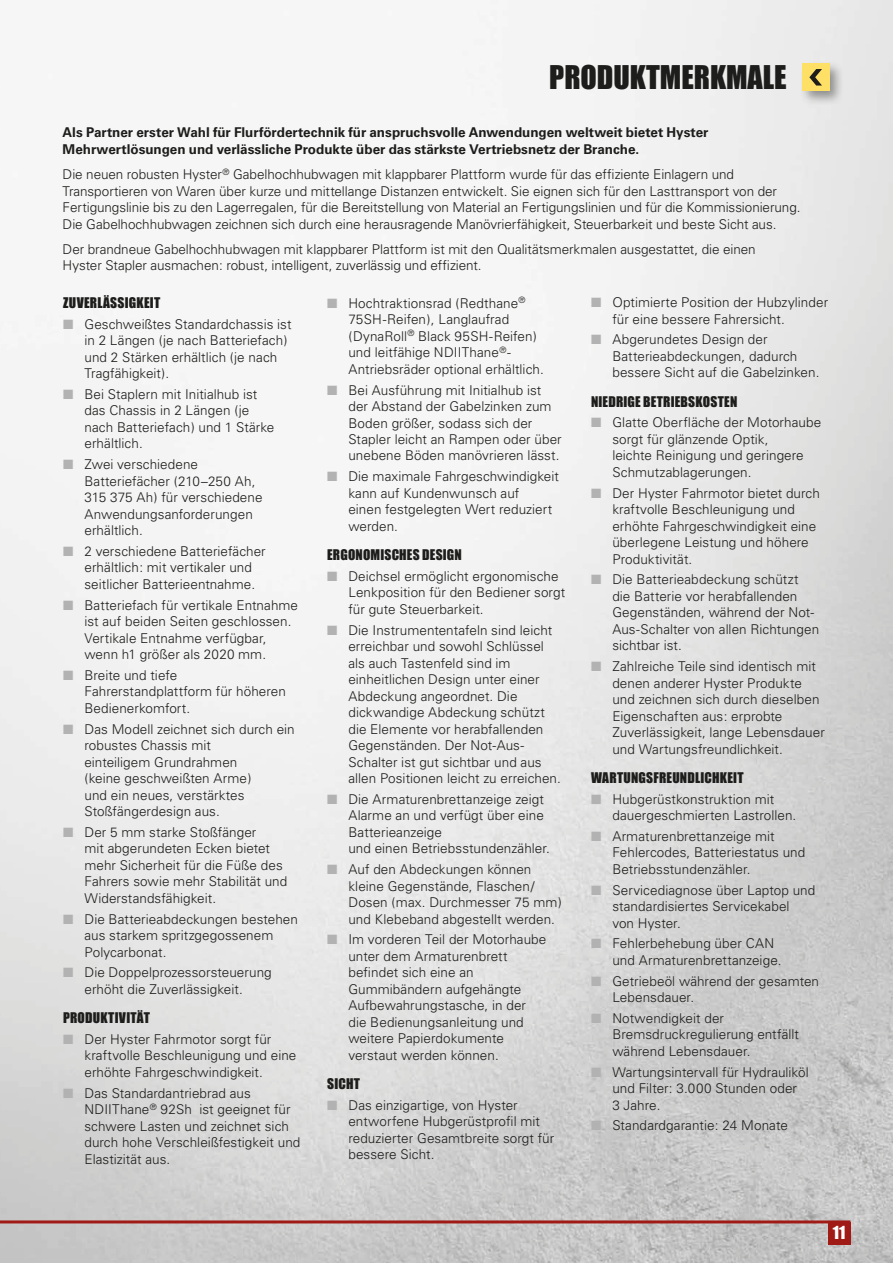
<style>
.page{position:relative;width:893px;height:1263px;background:#fff}
.page>*{position:absolute;margin:0;border:0;box-sizing:border-box;transform-origin:0 0}
.t1{font:30px "Impact";color:#1d1d1b}
.t2{font:16.5px "Impact";color:#fff}
.t3{font:300 13.5px/16.5px "Univers";letter-spacing:.005em;color:#1d1d1b}
.t4{font:700 13.5px/16.5px "Univers";letter-spacing:-.005em;color:#1d1d1b}
.t5{font:13.5px "Impact";letter-spacing:.015em;color:#1d1d1b}
.s1{color:#b2b2b2}
</style>
<div class="page">
<img style="left:0;top:0;width:893px;height:1263px">
<hr style="left:0;top:1222px;width:1px;height:41px;background:#525251">
<hr style="left:0;top:1220px;width:850px;height:3px;background:#a01a16">
<div style="left:828px;top:1222px;width:22px;height:23px;background:#a01a16"></div>
<div style="left:799px;top:61px;width:46px;height:45px;background:#1d1d1b;opacity:.45"></div>
<div style="left:802px;top:64px;width:27px;height:27px;background:#ffe067"></div>
<svg style="left:809px;top:69px;width:13px;height:17px"></svg>
<h1 class="t1" style="left:549px;top:54px;width:239px">PRODUKTMERKMALE</h1>
<p class="t4" style="left:63px;top:125px;width:647px">Als Partner erster Wahl für Flurfördertechnik für anspruchsvolle Anwendungen weltweit bietet Hyster<br>Mehrwertlösungen und verlässliche Produkte über das stärkste Vertriebsnetz der Branche.</p>
<p class="t3" style="left:63px;top:166px;width:739px">Die neuen robusten Hyster<sup>®</sup> Gabelhochhubwagen mit klappbarer Plattform wurde für das effiziente Einlagern und Transportieren von Waren über kurze und mittellange Distanzen entwickelt. Sie eignen sich für den Lasttransport von der Fertigungslinie bis zu den Lagerregalen, für die Bereitstellung von Material an Fertigungslinien und für die Kommissionierung.<br>Die Gabelhochhubwagen zeichnen sich durch eine herausragende Manövrierfähigkeit, Steuerbarkeit und beste Sicht aus.</p>
<p class="t3" style="left:63px;top:241px;width:694px">Der brandneue Gabelhochhubwagen mit klappbarer Plattform ist mit den Qualitätsmerkmalen ausgestattet, die einen<br>Hyster Stapler ausmachen: robust, intelligent, zuverlässig und effizient.</p>
<p class="t5" style="left:63px;top:292px;width:99px">ZUVERLÄSSIGKEIT</p>
<p class="t3" style="left:84px;top:316px;width:209px;text-indent:-21px"><span class="s1">■</span> Geschweißtes Standardchassis ist in 2 Längen (je nach Batteriefach) und 2 Stärken erhältlich (je nach<br>Tragfähigkeit).</p>
<p class="t3" style="left:84px;top:386px;width:191px;text-indent:-21px"><span class="s1">■</span> Bei Staplern mit Initialhub ist das Chassis in 2 Längen (je nach Batteriefach) und 1 Stärke erhältlich.</p>
<p class="t3" style="left:84px;top:456px;width:180px;text-indent:-21px"><span class="s1">■</span> Zwei verschiedene<br>Batteriefächer (210–250 Ah,<br>315 375 Ah) für verschiedene<br>Anwendungsanforderungen erhältlich.</p>
<p class="t3" style="left:84px;top:543px;width:183px;text-indent:-21px"><span class="s1">■</span> 2 verschiedene Batteriefächer erhältlich: mit vertikaler und seitlicher Batterieentnahme.</p>
<p class="t3" style="left:84px;top:596px;width:215px;text-indent:-21px"><span class="s1">■</span> Batteriefach für vertikale Entnahme ist auf beiden Seiten geschlossen.<br>Vertikale Entnahme verfügbar, wenn h1 größer als 2020 mm.</p>
<p class="t3" style="left:84px;top:667px;width:203px;text-indent:-21px"><span class="s1">■</span> Breite und tiefe<br>Fahrerstandplattform für höheren<br>Bedienerkomfort.</p>
<p class="t3" style="left:84px;top:720px;width:212px;text-indent:-21px"><span class="s1">■</span> Das Modell zeichnet sich durch ein robustes Chassis mit<br>einteiligem Grundrahmen<br>(keine geschweißten Arme)<br>und ein neues, verstärktes<br>Stoßfängerdesign aus.</p>
<p class="t3" style="left:84px;top:824px;width:204px;text-indent:-21px"><span class="s1">■</span> Der 5 mm starke Stoßfänger<br>mit abgerundeten Ecken bietet mehr Sicherheit für die Füße des<br>Fahrers sowie mehr Stabilität und<br>Widerstandsfähigkeit.</p>
<p class="t3" style="left:84px;top:910px;width:215px;text-indent:-21px"><span class="s1">■</span> Die Batterieabdeckungen bestehen aus starkem spritzgegossenem<br>Polycarbonat.</p>
<p class="t3" style="left:63px;top:964px;width:210px;text-align:center"><span class="s1">■</span> Die Doppelprozessorsteuerung erhöht die Zuverlässigkeit.</p>
<p class="t5" style="left:63px;top:1007px;width:88px">PRODUKTIVITÄT</p>
<p class="t3" style="left:84px;top:1031px;width:213px;text-indent:-21px"><span class="s1">■</span> Der Hyster Fahrmotor sorgt für kraftvolle Beschleunigung und eine erhöhte Fahrgeschwindigkeit.</p>
<p class="t3" style="left:84px;top:1084px;width:217px;text-indent:-21px"><span class="s1">■</span> Das Standardantriebrad aus<br>NDIIThane<sup>®</sup> 92Sh ist geeignet für schwere Lasten und zeichnet sich durch hohe Verschleißfestigkeit und<br>Elastizität aus.</p>
<p class="t3" style="left:348px;top:295px;width:197px;text-indent:-21px"><span class="s1">■</span> Hochtraktionsrad (Redthane<sup>®<br></sup>75SH-Reifen), Langlaufrad (DynaRoll<sup>®</sup> Black 95SH-Reifen) und leitfähige NDIIThane<sup>®</sup>-<br>Antriebsräder optional erhältlich.</p>
<p class="t3" style="left:348px;top:381px;width:215px;text-indent:-21px"><span class="s1">■</span> Bei Ausführung mit Initialhub ist der Abstand der Gabelzinken zum Boden größer, sodass sich der Stapler leicht an Rampen oder über unebene Böden manövrieren lässt.</p>
<p class="t3" style="left:348px;top:468px;width:212px;text-indent:-21px"><span class="s1">■</span> Die maximale Fahrgeschwindigkeit kann auf Kundenwunsch auf<br>einen festgelegten Wert reduziert werden.</p>
<p class="t5" style="left:327px;top:544px;width:136px">ERGONOMISCHES DESIGN</p>
<p class="t3" style="left:348px;top:568px;width:218px;text-indent:-21px"><span class="s1">■</span> Deichsel ermöglicht ergonomische<br>Lenkposition für den Bediener sorgt für gute Steuerbarkeit.</p>
<p class="t3" style="left:348px;top:621px;width:214px;text-indent:-21px"><span class="s1">■</span> Die Instrumententafeln sind leicht erreichbar und sowohl Schlüssel als auch Tastenfeld sind im einheitlichen Design unter einer<br>Abdeckung angeordnet. Die dickwandige Abdeckung schützt die Elemente vor herabfallenden<br>Gegenständen. Der Not-Aus-<br>Schalter ist gut sichtbar und aus allen Positionen leicht zu erreichen.</p>
<p class="t3" style="left:348px;top:791px;width:203px;text-indent:-21px"><span class="s1">■</span> Die Armaturenbrettanzeige zeigt<br>Alarme an und verfügt über eine<br>Batterieanzeige<br>und einen Betriebsstundenzähler.</p>
<p class="t3" style="left:348px;top:861px;width:215px;text-indent:-21px"><span class="s1">■</span> Auf den Abdeckungen können kleine Gegenstände, Flaschen/<br>Dosen (max. Durchmesser 75 mm) und Klebeband abgestellt werden.</p>
<p class="t3" style="left:348px;top:931px;width:200px;text-indent:-21px"><span class="s1">■</span> Im vorderen Teil der Motorhaube unter dem Armaturenbrett befindet sich eine an<br>Gummibändern aufgehängte<br>Aufbewahrungstasche, in der die Bedienungsanleitung und weitere Papierdokumente verstaut werden können.</p>
<p class="t5" style="left:327px;top:1073px;width:34px">SICHT</p>
<p class="t3" style="left:348px;top:1097px;width:207px;text-indent:-21px"><span class="s1">■</span> Das einzigartige, von Hyster entworfene Hubgerüstprofil mit reduzierter Gesamtbreite sorgt für bessere Sicht.</p>
<p class="t3" style="left:612px;top:294px;width:217px;text-indent:-21px"><span class="s1">■</span> Optimierte Position der Hubzylinder für eine bessere Fahrersicht.</p>
<p class="t3" style="left:612px;top:331px;width:209px;text-indent:-21px"><span class="s1">■</span> Abgerundetes Design der<br>Batterieabdeckungen, dadurch bessere Sicht auf die Gabelzinken.</p>
<p class="t5" style="left:591px;top:391px;width:148px">NIEDRIGE BETRIEBSKOSTEN</p>
<p class="t3" style="left:612px;top:414px;width:210px;text-indent:-21px"><span class="s1">■</span> Glatte Oberfläche der Motorhaube sorgt für glänzende Optik,<br>leichte Reinigung und geringere<br>Schmutzablagerungen.</p>
<p class="t3" style="left:612px;top:485px;width:209px;text-indent:-21px"><span class="s1">■</span> Der Hyster Fahrmotor bietet durch kraftvolle Beschleunigung und erhöhte Fahrgeschwindigkeit eine überlegene Leistung und höhere<br>Produktivität.</p>
<p class="t3" style="left:612px;top:571px;width:208px;text-indent:-21px"><span class="s1">■</span> Die Batterieabdeckung schützt die Batterie vor herabfallenden<br>Gegenständen, während der Not-<br>Aus-Schalter von allen Richtungen sichtbar ist.</p>
<p class="t3" style="left:612px;top:658px;width:214px;text-indent:-21px"><span class="s1">■</span> Zahlreiche Teile sind identisch mit denen anderer Hyster Produkte und zeichnen sich durch dieselben Eigenschaften aus: erprobte Zuverlässigkeit, lange Lebensdauer und Wartungsfreundlichkeit.</p>
<p class="t5" style="left:591px;top:767px;width:154px">WARTUNGSFREUNDLICHKEIT</p>
<p class="t3" style="left:612px;top:791px;width:185px;text-indent:-21px"><span class="s1">■</span> Hubgerüstkonstruktion mit dauergeschmierten Lastrollen.</p>
<p class="t3" style="left:612px;top:828px;width:195px;text-indent:-21px"><span class="s1">■</span> Armaturenbrettanzeige mit<br>Fehlercodes, Batteriestatus und<br>Betriebsstundenzähler.</p>
<p class="t3" style="left:612px;top:882px;width:204px;text-indent:-21px"><span class="s1">■</span> Servicediagnose über Laptop und standardisiertes Servicekabel<br>von Hyster.</p>
<p class="t3" style="left:612px;top:935px;width:171px;text-indent:-21px"><span class="s1">■</span> Fehlerbehebung über CAN und Armaturenbrettanzeige.</p>
<p class="t3" style="left:612px;top:973px;width:208px;text-indent:-21px"><span class="s1">■</span> Getriebeöl während der gesamten<br>Lebensdauer.</p>
<p class="t3" style="left:612px;top:1010px;width:188px;text-indent:-21px"><span class="s1">■</span> Notwendigkeit der<br>Bremsdruckregulierung entfällt während Lebensdauer.</p>
<p class="t3" style="left:612px;top:1064px;width:198px;text-indent:-21px"><span class="s1">■</span> Wartungsintervall für Hydrauliköl und Filter: 3.000 Stunden oder<br>3 Jahre.</p>
<p class="t3" style="left:591px;top:1117px;width:198px"><span class="s1">■</span> Standardgarantie: 24 Monate</p>
<p class="t2" style="left:833px;top:1220px;width:14px">11</p>
</div>
